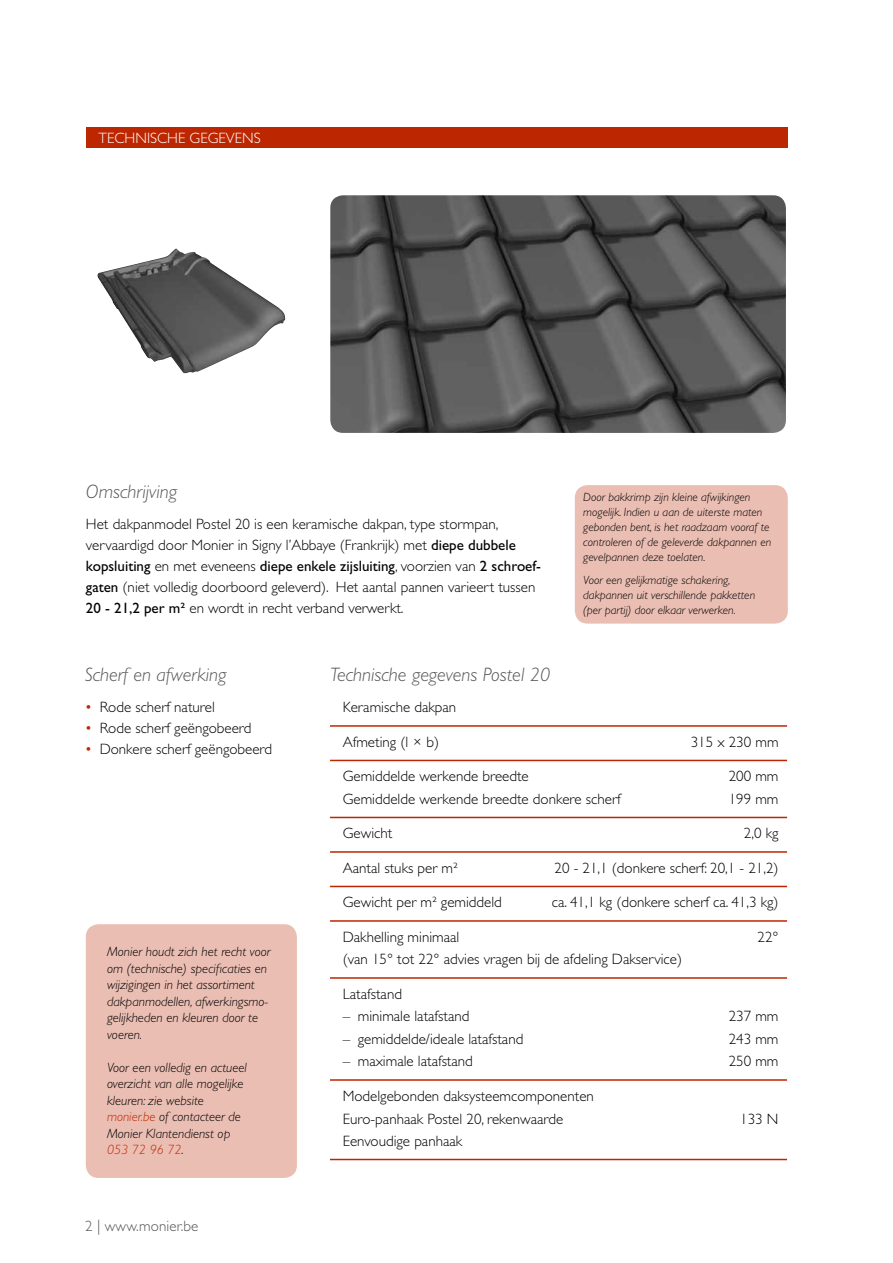
<style>
.page{position:relative;width:893px;height:1263px;background:#fff}
.page>*{position:absolute;margin:0;border:0;box-sizing:border-box;transform-origin:0 0}
.t1{font:italic 300 19.5px "Gill Sans Std";color:#565655}
.t2{font:300 15px/21px "Gill Sans Std";color:#000}
.t3{font:300 15px "Gill Sans Std";color:#fff}
.t4{font:300 15px "Gill Sans Std";letter-spacing:.01em;color:#565655}
.t5{font:italic 300 13.5px/16.5px "Gill Sans Std";color:#000}
.t6{font:italic 300 12px/15px "Gill Sans Std";color:#000}
.s1{font-weight:400}
.s2{color:#bc2701}
</style>
<div class="page">
<div style="left:86px;top:128px;width:701px;height:20px;background:#bc2701"></div>
<hr style="left:330px;top:725px;width:457px;height:2px;background:#bc2701">
<hr style="left:330px;top:760px;width:457px;height:1px;background:#bc2701">
<hr style="left:330px;top:817px;width:457px;height:1px;background:#bc2701">
<hr style="left:330px;top:851px;width:457px;height:2px;background:#bc2701">
<hr style="left:330px;top:886px;width:457px;height:1px;background:#bc2701">
<hr style="left:330px;top:920px;width:457px;height:2px;background:#bc2701">
<hr style="left:330px;top:977px;width:457px;height:2px;background:#bc2701">
<hr style="left:330px;top:1079px;width:457px;height:2px;background:#bc2701">
<hr style="left:330px;top:1159px;width:457px;height:1px;background:#bc2701">
<div style="left:86px;top:924px;width:211px;height:254px;background:#ebbeb3;border-radius:13px"></div>
<div style="left:575px;top:485px;width:213px;height:139px;background:#ebbeb3;border-radius:13px"></div>
<img style="left:97px;top:249px;width:188px;height:125px">
<img style="left:330px;top:195px;width:456px;height:238px">
<p class="t3" style="left:99px;top:129px;width:164px">TECHNISCHE GEGEVENS</p>
<h1 class="t1" style="left:86px;top:480px;width:93px">Omschrijving</h1>
<p class="t2" style="left:86px;top:514px;width:457px">Het dakpanmodel Postel 20 is een keramische dakpan, type stormpan, vervaardigd door Monier in Signy l’Abbaye (Frankrijk) met <span class="s1">diepe dubbele kopsluiting</span> en met eveneens <span class="s1">diepe enkele zijsluiting</span>, voorzien van <span class="s1">2 schroef&shy;gaten</span> (niet volledig doorboord geleverd). Het aantal pannen varieert tussen <span class="s1">20 - 21,2 per m²</span> en wordt in recht verband verwerkt.</p>
<p class="t6" style="left:583px;top:490px;width:189px">Door bakkrimp zijn kleine afwijkingen mogelijk. Indien u aan de uiterste maten gebonden bent, is het raadzaam vooraf te controleren of de geleverde dakpannen en gevelpannen deze toelaten.</p>
<p class="t6" style="left:583px;top:572px;width:173px">Voor een gelijkmatige schakering, dakpannen uit verschillende pakketten (per partij) door elkaar verwerken.</p>
<h1 class="t1" style="left:85px;top:663px;width:143px">Scherf en afwerking</h1>
<p class="t2" style="left:85px;top:697px;width:132px"><span class="s2">•</span> Rode scherf naturel</p>
<p class="t2" style="left:85px;top:718px;width:168px"><span class="s2">•</span> Rode scherf geëngobeerd</p>
<p class="t2" style="left:85px;top:739px;width:189px"><span class="s2">•</span> Donkere scherf geëngobeerd</p>
<p class="t5" style="left:107px;top:943px;width:165px">Monier houdt zich het recht voor om (technische) specificaties en wijzigingen in het assortiment dakpanmodellen, afwerkingsmo&shy;gelijkheden en kleuren door te voeren.</p>
<p class="t5" style="left:107px;top:1059px;width:141px">Voor een volledig en actueel overzicht van alle mogelijke kleuren: zie website <span class="s2">monier.be</span> of contacteer de<br>Monier Klantendienst op<br><span class="s2">053 72 96 72</span>.</p>
<p class="t4" style="left:85px;top:1217px;width:115px">2 | www.monier.be</p>
<h1 class="t1" style="left:330px;top:663px;width:222px">Technische gegevens Postel 20</h1>
<p class="t2" style="left:343px;top:697px;width:115px">Keramische dakpan</p>
<p class="t2" style="left:343px;top:732px;width:98px">Afmeting (l × b)</p>
<p class="t2" style="left:691px;top:732px;width:89px">315 x 230 mm</p>
<p class="t2" style="left:343px;top:766px;width:188px">Gemiddelde werkende breedte</p>
<p class="t2" style="left:729px;top:766px;width:51px">200 mm</p>
<p class="t2" style="left:343px;top:789px;width:279px">Gemiddelde werkende breedte donkere scherf</p>
<p class="t2" style="left:729px;top:789px;width:51px">199 mm</p>
<p class="t2" style="left:343px;top:823px;width:51px">Gewicht</p>
<p class="t2" style="left:744px;top:823px;width:36px">2,0 kg</p>
<p class="t2" style="left:343px;top:858px;width:117px">Aantal stuks per m²</p>
<p class="t2" style="left:555px;top:858px;width:225px">20 - 21,1 (donkere scherf: 20,1 - 21,2)</p>
<p class="t2" style="left:343px;top:892px;width:161px">Gewicht per m² gemiddeld</p>
<p class="t2" style="left:552px;top:892px;width:228px">ca. 41,1 kg (donkere scherf ca. 41,3 kg)</p>
<p class="t2" style="left:343px;top:927px;width:118px">Dakhelling minimaal</p>
<p class="t2" style="left:757px;top:927px;width:22px">22°</p>
<p class="t2" style="left:343px;top:949px;width:341px">(van 15° tot 22° advies vragen bij de afdeling Dakservice)</p>
<p class="t2" style="left:343px;top:984px;width:61px">Latafstand</p>
<p class="t2" style="left:343px;top:1006px;width:128px">– minimale latafstand</p>
<p class="t2" style="left:729px;top:1006px;width:51px">237 mm</p>
<p class="t2" style="left:343px;top:1029px;width:182px">– gemiddelde/ideale latafstand</p>
<p class="t2" style="left:729px;top:1029px;width:51px">243 mm</p>
<p class="t2" style="left:343px;top:1051px;width:132px">– maximale latafstand</p>
<p class="t2" style="left:729px;top:1051px;width:51px">250 mm</p>
<p class="t2" style="left:343px;top:1085px;width:253px;line-height:22.5px">Modelgebonden daksysteemcomponenten<br>Euro-panhaak Postel 20, rekenwaarde</p>
<p class="t2" style="left:740px;top:1108px;width:40px">133 N</p>
<p class="t2" style="left:343px;top:1131px;width:121px">Eenvoudige panhaak</p>
</div>
